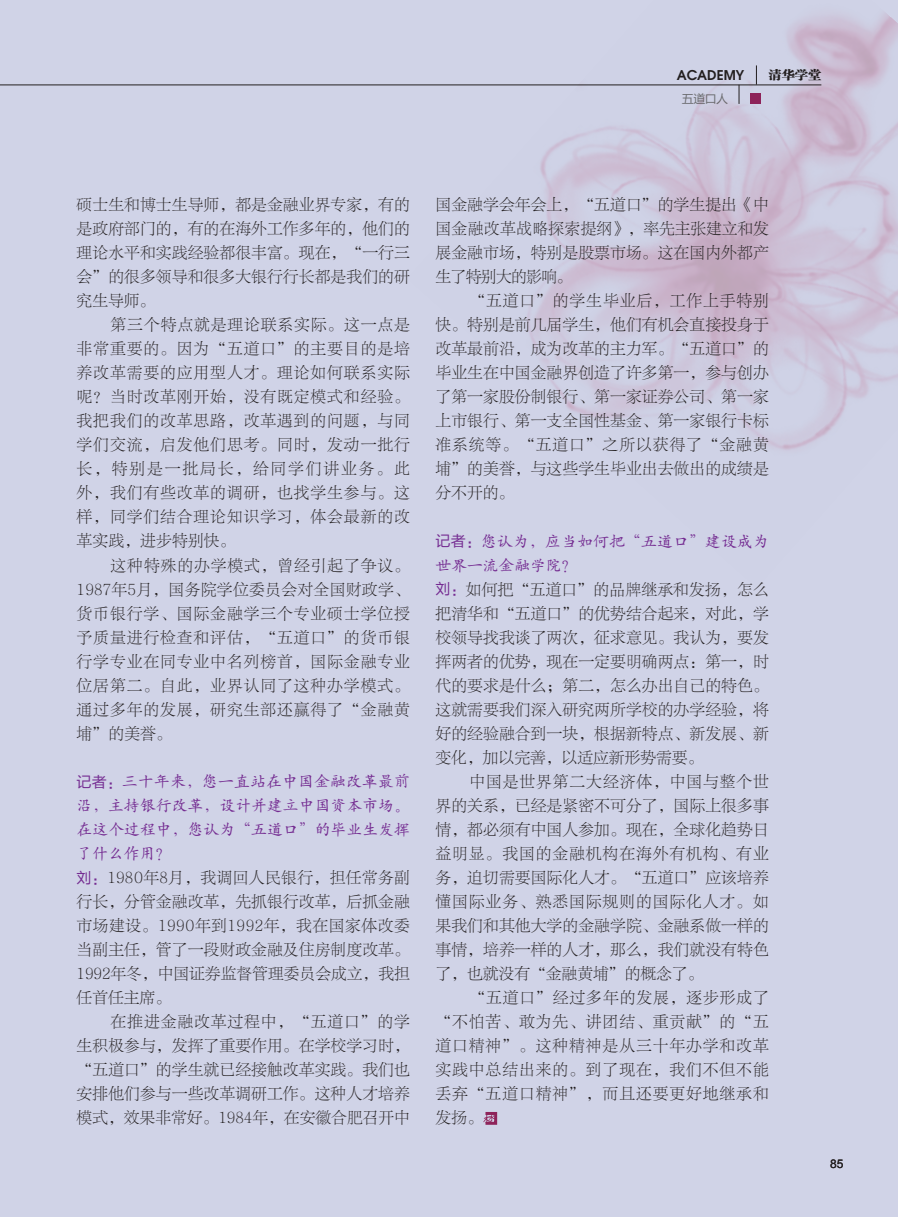
<style>
.page{position:relative;width:898px;height:1217px;background:#fff}
.page>*{position:absolute;margin:0;border:0;box-sizing:border-box;transform-origin:0 0}
.正文{font:15.75px/24px "FZLTSK GBK1 0";letter-spacing:.005em;color:#231f20;text-align:justify}
.正文-2{font:15.75px/24px "H Yc 1 gj";letter-spacing:.005em;color:#742b91;text-align:justify}
.t1{font:600 13.5px "Avant Garde";color:#231f20}
.t2{font:12px "FZCSJW GB1 0";color:#231f20;scale:1.1 1}
.提示语{font:12px "FZLTHJW GB1 0";color:#6a6b6e}
.t3{font:12px "Arial";color:#231f20}
.s1{font-family:"FZLTHJW GB1 0";font-size:15px}
.s2{font-family:"FZLTHJW GB1 0";font-size:15px;color:#742b91}
</style>
<div class="page">
<div style="left:0;top:0;width:897px;height:1216px;background:#d0d3e7"></div>
<hr style="left:0;top:85px;width:821px;height:1px;background:#231f20">
<img style="left:406px;top:13px;width:491px;height:437px">
<svg style="left:483px;top:1115px;width:10px;height:8px"></svg>
<div style="left:484px;top:1111px;width:13px;height:13px;border:3px solid #8e235a"></div>
<p class="t1" style="left:676px;top:66px;width:69px">ACADEMY</p>
<p class="t2" style="left:768px;top:68px;width:50px">清华学堂</p>
<p class="提示语" style="left:681px;top:92px;width:48px">五道口人</p>
<p class="正文" style="left:77px;top:193px;width:334px">硕士生和博士生导师，都是金融业界专家，有的是政府部门的，有的在海外工作多年的，他们的理论水平和实践经验都很丰富。现在，“一行三会”的很多领导和很多大银行行长都是我们的研究生导师。</p>
<p class="正文" style="left:77px;top:313px;width:335px;text-indent:34px">第三个特点就是理论联系实际。这一点是非常重要的。因为“五道口”的主要目的是培养改革需要的应用型人才。理论如何联系实际呢？当时改革刚开始，没有既定模式和经验。我把我们的改革思路，改革遇到的问题，与同学们交流，启发他们思考。同时，发动一批行长，特别是一批局长，给同学们讲业务。此外，我们有些改革的调研，也找学生参与。这样，同学们结合理论知识学习，体会最新的改革实践，进步特别快。</p>
<p class="正文" style="left:77px;top:553px;width:335px;text-indent:34px">这种特殊的办学模式，曾经引起了争议。1987年5月，国务院学位委员会对全国财政学、货币银行学、国际金融学三个专业硕士学位授予质量进行检查和评估，“五道口”的货币银行学专业在同专业中名列榜首，国际金融专业位居第二。自此，业界认同了这种办学模式。通过多年的发展，研究生部还赢得了“金融黄埔”的美誉。</p>
<p class="正文-2" style="left:77px;top:769px;width:335px"><span class="s1">记者：</span>三十年来，您一直站在中国金融改革最前沿，主持银行改革，设计并建立中国资本市场。在这个过程中，您认为“五道口”的毕业生发挥了什么作用？</p>
<p class="正文" style="left:77px;top:865px;width:335px"><span class="s2">刘：</span>1980年8月，我调回人民银行，担任常务副行长，分管金融改革，先抓银行改革，后抓金融市场建设。1990年到1992年，我在国家体改委当副主任，管了一段财政金融及住房制度改革。1992年冬，中国证券监督管理委员会成立，我担任首任主席。</p>
<p class="正文" style="left:77px;top:1009px;width:335px;text-indent:34px">在推进金融改革过程中，“五道口”的学生积极参与，发挥了重要作用。在学校学习时，“五道口”的学生就已经接触改革实践。我们也安排他们参与一些改革调研工作。这种人才培养模式，效果非常好。1984年，在安徽合肥召开中</p>
<p class="正文" style="left:435px;top:193px;width:335px">国金融学会年会上，“五道口”的学生提出《中国金融改革战略探索提纲》，率先主张建立和发展金融市场，特别是股票市场。这在国内外都产生了特别大的影响。</p>
<p class="正文" style="left:435px;top:289px;width:335px;text-indent:34px">“五道口”的学生毕业后，工作上手特别快。特别是前几届学生，他们有机会直接投身于改革最前沿，成为改革的主力军。“五道口”的毕业生在中国金融界创造了许多第一，参与创办了第一家股份制银行、第一家证券公司、第一家上市银行、第一支全国性基金、第一家银行卡标准系统等。“五道口”之所以获得了“金融黄埔”的美誉，与这些学生毕业出去做出的成绩是分不开的。</p>
<p class="正文-2" style="left:435px;top:529px;width:335px"><span class="s1">记者：</span>您认为，应当如何把“五道口”建设成为世界一流金融学院？</p>
<p class="正文" style="left:435px;top:577px;width:335px"><span class="s2">刘：</span>如何把“五道口”的品牌继承和发扬，怎么把清华和“五道口”的优势结合起来，对此，学校领导找我谈了两次，征求意见。我认为，要发挥两者的优势，现在一定要明确两点：第一，时代的要求是什么；第二，怎么办出自己的特色。这就需要我们深入研究两所学校的办学经验，将好的经验融合到一块，根据新特点、新发展、新变化，加以完善，以适应新形势需要。</p>
<p class="正文" style="left:435px;top:769px;width:335px;text-indent:34px">中国是世界第二大经济体，中国与整个世界的关系，已经是紧密不可分了，国际上很多事情，都必须有中国人参加。现在，全球化趋势日益明显。我国的金融机构在海外有机构、有业务，迫切需要国际化人才。“五道口”应该培养懂国际业务、熟悉国际规则的国际化人才。如果我们和其他大学的金融学院、金融系做一样的事情，培养一样的人才，那么，我们就没有特色了，也就没有“金融黄埔”的概念了。</p>
<p class="正文" style="left:435px;top:985px;width:335px;text-indent:34px">“五道口”经过多年的发展，逐步形成了“不怕苦、敢为先、讲团结、重贡献”的“五道口精神”。这种精神是从三十年办学和改革实践中总结出来的。到了现在，我们不但不能丢弃“五道口精神”，而且还要更好地继承和发扬。</p>
<p class="t3" style="left:829px;top:1155px;width:15px">85</p>
</div>
